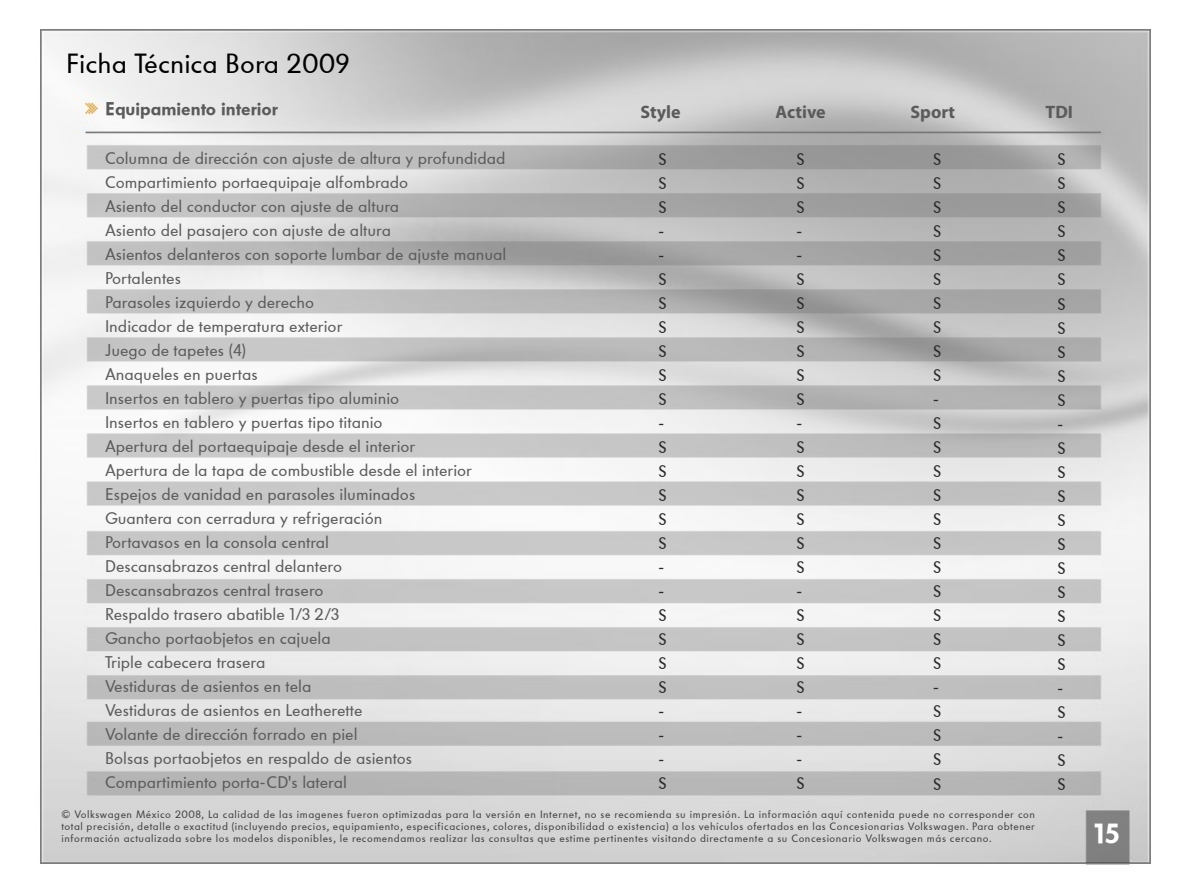
<style>
.page{position:relative;width:1191px;height:893px;background:#fff}
.page>*{position:absolute;margin:0;border:0;box-sizing:border-box;transform-origin:0 0}
.t1{font:27px "VW Headline Book";color:#000}
.t2{font:27px "Volkswagen Headline";color:#fff}
.t3{font:18px "Volkswagen Headline";color:#5a5a5a}
.t4{font:700 18px "Myriad Pro";color:#5b5b5b}
.t5{font:16.5px/24px "VW Headline Book";color:#5b5b5b}
.t6{font:16.5px/24px "VW Headline Book";color:#2a2a2a}
.t7{font:10.5px/12px "VW Headline Book";letter-spacing:.05em;color:#424242;text-align:justify}
</style>
<div class="page">
<img style="left:40px;top:30px;width:1110px;height:834px">
<p class="t1" style="left:66px;top:48px;width:285px">Ficha Técnica Bora 2009</p>
<p class="t3" style="left:105px;top:99px;width:174px">Equipamiento interior</p>
<p class="t4" style="left:640px;top:101px;width:42px">Style</p>
<p class="t4" style="left:776px;top:101px;width:52px">Active</p>
<p class="t4" style="left:910px;top:101px;width:46px">Sport</p>
<p class="t4" style="left:1046px;top:101px;width:29px">TDI</p>
<p class="t5" style="left:105px;top:147px;width:403px">Columna de dirección con ajuste de altura y profundidad Compartimiento portaequipaje alfombrado<br>Asiento del conductor con ajuste de altura<br>Asiento del pasajero con ajuste de altura<br>Asientos delanteros con soporte lumbar de ajuste manual Portalentes<br>Parasoles izquierdo y derecho<br>Indicador de temperatura exterior<br>Juego de tapetes (4)<br>Anaqueles en puertas<br>Insertos en tablero y puertas tipo aluminio<br>Insertos en tablero y puertas tipo titanio<br>Apertura del portaequipaje desde el interior<br>Apertura de la tapa de combustible desde el interior Espejos de vanidad en parasoles iluminados<br>Guantera con cerradura y refrigeración<br>Portavasos en la consola central<br>Descansabrazos central delantero<br>Descansabrazos central trasero<br>Respaldo trasero abatible 1/3 2/3<br>Gancho portaobjetos en cajuela<br>Triple cabecera trasera<br>Vestiduras de asientos en tela<br>Vestiduras de asientos en Leatherette<br>Volante de dirección forrado en piel<br>Bolsas portaobjetos en respaldo de asientos Compartimiento porta-CD's lateral</p>
<p class="t6" style="left:658px;top:147px;width:10px">S<br>S<br>S - -<br>S<br>S<br>S<br>S<br>S<br>S -<br>S<br>S<br>S<br>S<br>S - -<br>S<br>S<br>S<br>S - - -<br>S</p>
<p class="t6" style="left:797px;top:147px;width:10px">S<br>S<br>S - -<br>S<br>S<br>S<br>S<br>S<br>S -<br>S<br>S<br>S<br>S<br>S<br>S -<br>S<br>S<br>S<br>S - - -<br>S</p>
<p class="t6" style="left:933px;top:148px;width:10px">S<br>S<br>S<br>S<br>S<br>S<br>S<br>S<br>S<br>S -<br>S<br>S<br>S<br>S<br>S<br>S<br>S<br>S<br>S<br>S<br>S -<br>S<br>S<br>S<br>S</p>
<p class="t6" style="left:1058px;top:148px;width:10px">S<br>S<br>S<br>S<br>S<br>S<br>S<br>S<br>S<br>S<br>S -<br>S<br>S<br>S<br>S<br>S<br>S<br>S<br>S<br>S<br>S -<br>S -<br>S<br>S</p>
<p class="t7" style="left:62px;top:808px;width:975px">© Volkswagen México 2008, La calidad de las imagenes fueron optimizadas para la versión en Internet, no se recomienda su impresión. La información aquí contenida puede no corresponder con total precisión, detalle o exactitud (incluyendo precios, equipamiento, especificaciones, colores, disponibilidad o existencia) a los vehículos ofertados en las Concesionarias Volkswagen. Para obtener información actualizada sobre los modelos disponibles, le recomendamos realizar las consultas que estime pertinentes visitando directamente a su Concesionario Volkswagen más cercano.</p>
<p class="t2" style="left:1094px;top:818px;width:28px">15</p>
</div>
